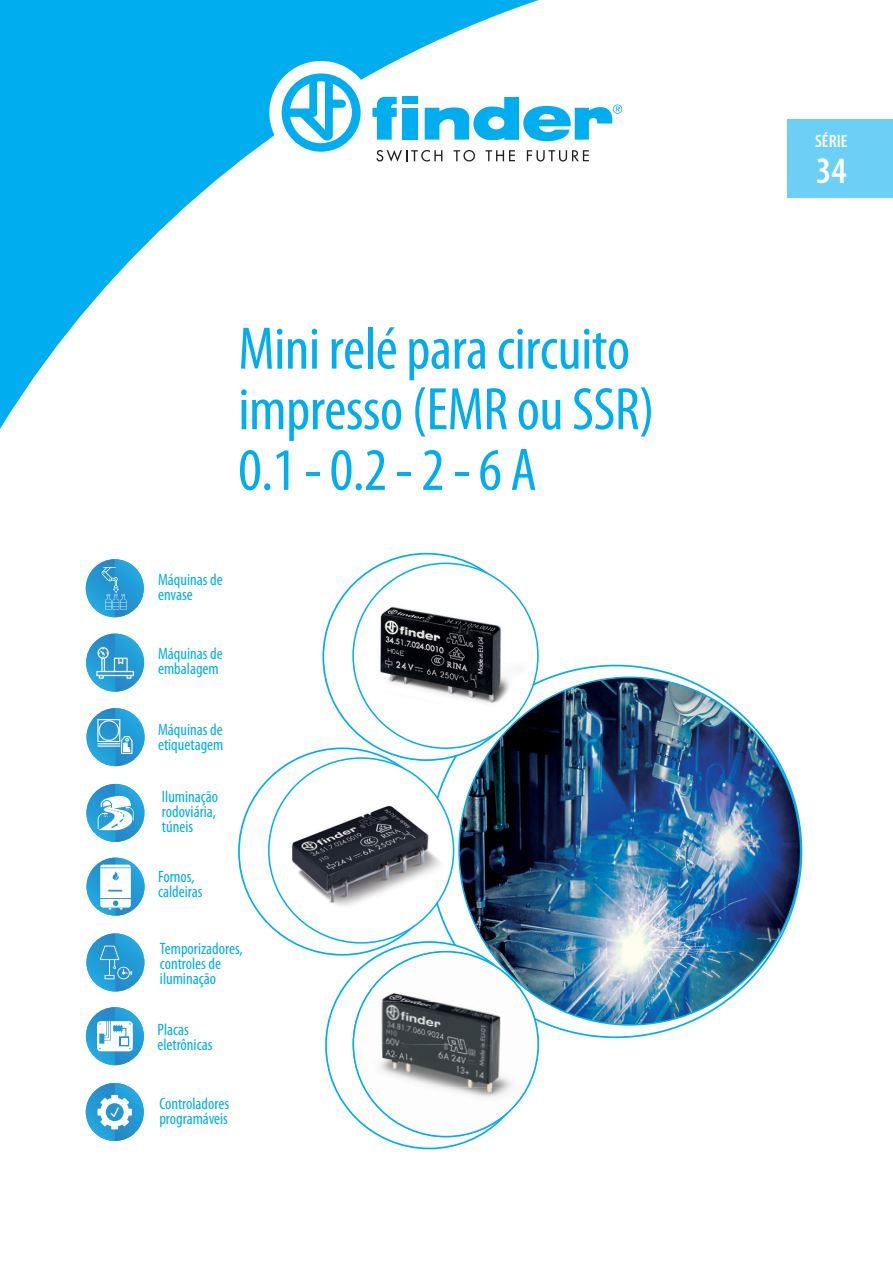
<style>
.page{position:relative;width:893px;height:1263px;background:#fff}
.page>*{position:absolute;margin:0;border:0;box-sizing:border-box;transform-origin:0 0}
.t1{font:condensed 60.6px/60.6px "Myriad Pro";letter-spacing:-.01em;color:#00aeef}
.t2{font:600 condensed 37.5px "Myriad Pro";color:#fff}
.t3{font:600 condensed 18px "Myriad Pro";color:#fff}
.t4{font:condensed 16.5px/15px "Myriad Pro";color:#00aeef}
</style>
<div class="page">
<div style="left:787px;top:119px;width:106px;height:79px;background:#6bcff6"></div>
<img style="left:86px;top:634px;width:58px;height:58px">
<svg style="left:96px;top:647px;width:38px;height:32px"></svg>
<svg style="left:0;top:0;width:551px;height:429px"></svg>
<div style="left:269px;top:61px;width:104px;height:103px;background:#fff;border-radius:50%"></div>
<svg style="left:282px;top:73px;width:79px;height:79px"></svg>
<svg style="left:425px;top:97px;width:197px;height:44px"></svg>
<svg style="left:372px;top:97px;width:25px;height:43px"></svg>
<div style="left:403px;top:108px;width:15px;height:32px;background:#00aeef"></div>
<div style="left:403px;top:97px;width:15px;height:7px;background:#00aeef"></div>
<svg style="left:376px;top:150px;width:66px;height:12px"></svg>
<svg style="left:454px;top:150px;width:21px;height:12px"></svg>
<svg style="left:485px;top:150px;width:30px;height:11px"></svg>
<svg style="left:527px;top:150px;width:62px;height:12px"></svg>
<svg style="left:547px;top:665px;width:255px;height:373px"></svg>
<svg style="left:238px;top:553px;width:301px;height:596px"></svg>
<img style="left:458px;top:676px;width:343px;height:349px">
<img style="left:86px;top:559px;width:58px;height:58px">
<svg style="left:101px;top:567px;width:26px;height:42px"></svg>
<img style="left:87px;top:708px;width:58px;height:58px">
<svg style="left:97px;top:719px;width:36px;height:35px"></svg>
<img style="left:86px;top:784px;width:58px;height:58px">
<svg style="left:96px;top:794px;width:38px;height:36px"></svg>
<img style="left:87px;top:858px;width:58px;height:58px">
<svg style="left:100px;top:864px;width:31px;height:46px"></svg>
<img style="left:86px;top:933px;width:58px;height:58px">
<svg style="left:100px;top:946px;width:32px;height:33px"></svg>
<img style="left:86px;top:1007px;width:58px;height:58px">
<svg style="left:97px;top:1021px;width:36px;height:30px"></svg>
<img style="left:86px;top:1083px;width:58px;height:58px">
<svg style="left:97px;top:1095px;width:35px;height:34px"></svg>
<h1 class="t1" style="left:238px;top:318px;width:418px">Mini relé para circuito impresso (EMR ou SSR)<br>0.1 - 0.2 - 2 - 6 A</h1>
<p class="t4" style="left:158px;top:572px;width:66px">Máquinas de envase</p>
<p class="t4" style="left:158px;top:646px;width:66px">Máquinas de embalagem</p>
<p class="t4" style="left:158px;top:722px;width:67px">Máquinas de etiquetagem</p>
<p class="t4" style="left:162px;top:788px;width:58px">Iluminação rodoviária, túneis</p>
<p class="t4" style="left:158px;top:869px;width:46px">Fornos, caldeiras</p>
<p class="t4" style="left:160px;top:941px;width:84px">Temporizadores, controles de iluminação</p>
<p class="t4" style="left:157px;top:1021px;width:57px">Placas eletrônicas</p>
<p class="t4" style="left:159px;top:1096px;width:71px">Controladores programáveis</p>
<p class="t3" style="left:815px;top:131px;width:34px">SÉRIE</p>
<h2 class="t2" style="left:816px;top:150px;width:32px">34</h2>
</div>
